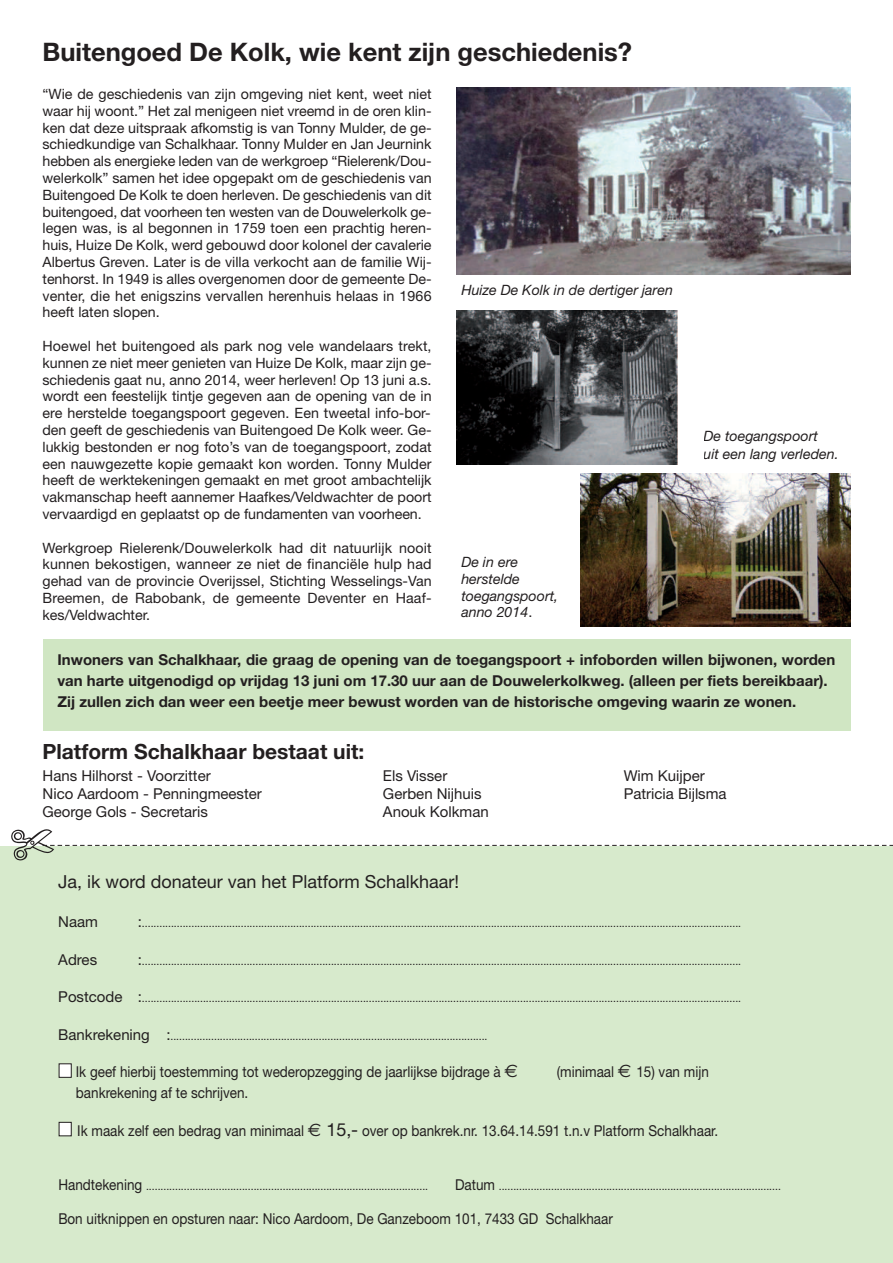
<style>
.page{position:relative;width:893px;height:1263px;background:#fff}
.page>*{position:absolute;margin:0;border:0;box-sizing:border-box;transform-origin:0 0}
.t1{font:700 25.5px "Helvetica Neue";color:#231f20}
.t2{font:700 21px "Helvetica Neue";color:#231f20}
.t3{font:18px "Helvetica Neue";color:#231f20}
.t4{font:15px "Helvetica Neue";color:#231f20;scale:.9 1}
.t5{font:700 15px/21px "Helvetica Neue";color:#231f20}
.t6{font:15px/18px "Helvetica Neue";color:#231f20}
.t7{font:14.25px/16.8px "Helvetica Neue";color:#231f20;text-align:justify}
.t8{font:italic 14.25px/16.8px "Helvetica Neue";color:#231f20}
.t9{font:10.5px "Helvetica Neue";color:#231f20}
.s1{font-style:normal}
.s2{font-size:15px}
.s3{color:#fff}
.s4{font-family:"Euro Sans";font-size:18px}
.s5{font-size:18px}
</style>
<div class="page">
<div style="left:0;top:847px;width:893px;height:416px;background:#d7eacc"></div>
<div style="left:43px;top:639px;width:807px;height:92px;background:#d0e6c3"></div>
<img style="left:456px;top:87px;width:394px;height:187px">
<img style="left:456px;top:310px;width:222px;height:154px">
<img style="left:580px;top:473px;width:270px;height:154px">
<svg style="left:10px;top:844px;width:883px;height:3px"></svg>
<h1 class="t1" style="left:43px;top:43px;width:591px">Buitengoed De Kolk, wie kent zijn geschiedenis?</h1>
<p class="t7" style="left:43px;top:87px;width:391px">“Wie de geschiedenis van zijn omgeving niet kent, weet niet waar hij woont.” Het zal menigeen niet vreemd in de oren klin&shy;ken dat deze uitspraak afkomstig is van Tonny Mulder, de ge&shy;schiedkundige van Schalkhaar. Tonny Mulder en Jan Jeurnink hebben als energieke leden van de werkgroep “Rielerenk/Dou&shy;welerkolk” samen het idee opgepakt om de geschiedenis van Buitengoed De Kolk te doen herleven. De geschiedenis van dit buitengoed, dat voorheen ten westen van de Douwelerkolk ge&shy;legen was, is al begonnen in 1759 toen een prachtig heren&shy;huis, Huize De Kolk, werd gebouwd door kolonel der cavalerie Albertus Greven. Later is de villa verkocht aan de familie Wij&shy;tenhorst. In 1949 is alles overgenomen door de gemeente De&shy;venter, die het enigszins vervallen herenhuis helaas in 1966 heeft laten slopen.</p>
<p class="t7" style="left:43px;top:339px;width:391px">Hoewel het buitengoed als park nog vele wandelaars trekt, kunnen ze niet meer genieten van Huize De Kolk, maar zijn ge&shy;schiedenis gaat nu, anno 2014, weer herleven! Op 13 juni a.s. wordt een feestelijk tintje gegeven aan de opening van de in ere herstelde toegangspoort gegeven. Een tweetal info-bor&shy;den geeft de geschiedenis van Buitengoed De Kolk weer. Ge&shy;lukkig bestonden er nog foto’s van de toegangspoort, zodat een nauwgezette kopie gemaakt kon worden. Tonny Mulder heeft de werktekeningen gemaakt en met groot ambachtelijk vakmanschap heeft aannemer Haafkes/Veldwachter de poort vervaardigd en geplaatst op de fundamenten van voorheen.</p>
<p class="t7" style="left:43px;top:540px;width:391px">Werkgroep Rielerenk/Douwelerkolk had dit natuurlijk nooit kunnen bekostigen, wanneer ze niet de financiële hulp had gehad van de provincie Overijssel, Stichting Wesselings-Van Breemen, de Rabobank, de gemeente Deventer en Haaf&shy;kes/Veldwachter.</p>
<p class="t8" style="left:461px;top:283px;width:213px">Huize De Kolk in de dertiger jaren</p>
<p class="t8" style="left:461px;top:555px;width:98px">De in ere herstelde toegangspoort, anno 2014<span class="s1">.</span></p>
<p class="t8" style="left:703px;top:428px;width:137px;line-height:18px">De toegangspoort<br>uit een lang verleden.</p>
<p class="t5" style="left:58px;top:651px;width:779px">Inwoners van Schalkhaar, die graag de opening van de toegangspoort + infoborden willen bijwonen, worden van harte uitgenodigd op vrijdag 13 juni om 17.30 uur aan de Douwelerkolkweg. (alleen per fiets bereikbaar).<br>Zij zullen zich dan weer een beetje meer bewust worden van de historische omgeving waarin ze wonen.</p>
<h2 class="t2" style="left:43px;top:744px;width:323px">Platform Schalkhaar bestaat uit:</h2>
<p class="t6" style="left:43px;top:768px;width:221px">Hans Hilhorst - Voorzitter<br>Nico Aardoom - Penningmeester<br>George Gols - Secretaris</p>
<p class="t6" style="left:383px;top:768px;width:107px">Els Visser<br>Gerben Nijhuis<br>Anouk Kolkman</p>
<p class="t6" style="left:624px;top:768px;width:104px">Wim Kuijper<br>Patricia Bijlsma</p>
<p class="t3" style="left:58px;top:875px;width:402px">Ja, ik word donateur van het Platform Schalkhaar!</p>
<p class="t6" style="left:58px;top:914px;width:41px">Naam</p>
<p class="t9" style="left:138px;top:920px;width:605px"><span class="s2">:</span>..............................................................................................................................................................................................................</p>
<p class="t6" style="left:58px;top:952px;width:40px">Adres</p>
<p class="t9" style="left:138px;top:957px;width:605px"><span class="s2">:</span>..............................................................................................................................................................................................................</p>
<p class="t9" style="left:58px;top:995px;width:684px"><span class="s2">Postcode :</span>..............................................................................................................................................................................................................</p>
<p class="t9" style="left:58px;top:1032px;width:431px"><span class="s2">Bankrekening :</span>.............................................................................................................</p>
<p class="t4" style="left:58px;top:1067px;width:512px"><span class="s3">■</span> Ik geef hierbij toestemming tot wederopzegging de jaarlijkse bijdrage à <span class="s4">€</span></p>
<p class="t4" style="left:557px;top:1067px;width:171px">(minimaal <span class="s4">€</span> 15) van mijn</p>
<p class="t4" style="left:76px;top:1088px;width:193px">bankrekening af te schrijven.</p>
<p class="t4" style="left:58px;top:1125px;width:735px"><span class="s3">■</span> Ik maak zelf een bedrag van minimaal <span class="s4">€</span> <span class="s5">15,-</span> over op bankrek.nr. 13.64.14.591 t.n.v Platform Schalkhaar.</p>
<p class="t9" style="left:58px;top:1182px;width:371px"><span class="s2">Handtekening</span> .................................................................................................</p>
<p class="t9" style="left:455px;top:1182px;width:327px"><span class="s2">Datum</span> .................................................................................................</p>
<p class="t4" style="left:58px;top:1214px;width:618px">Bon uitknippen en opsturen naar: Nico Aardoom, De Ganzeboom 101, 7433 GD Schalkhaar</p>
</div>
